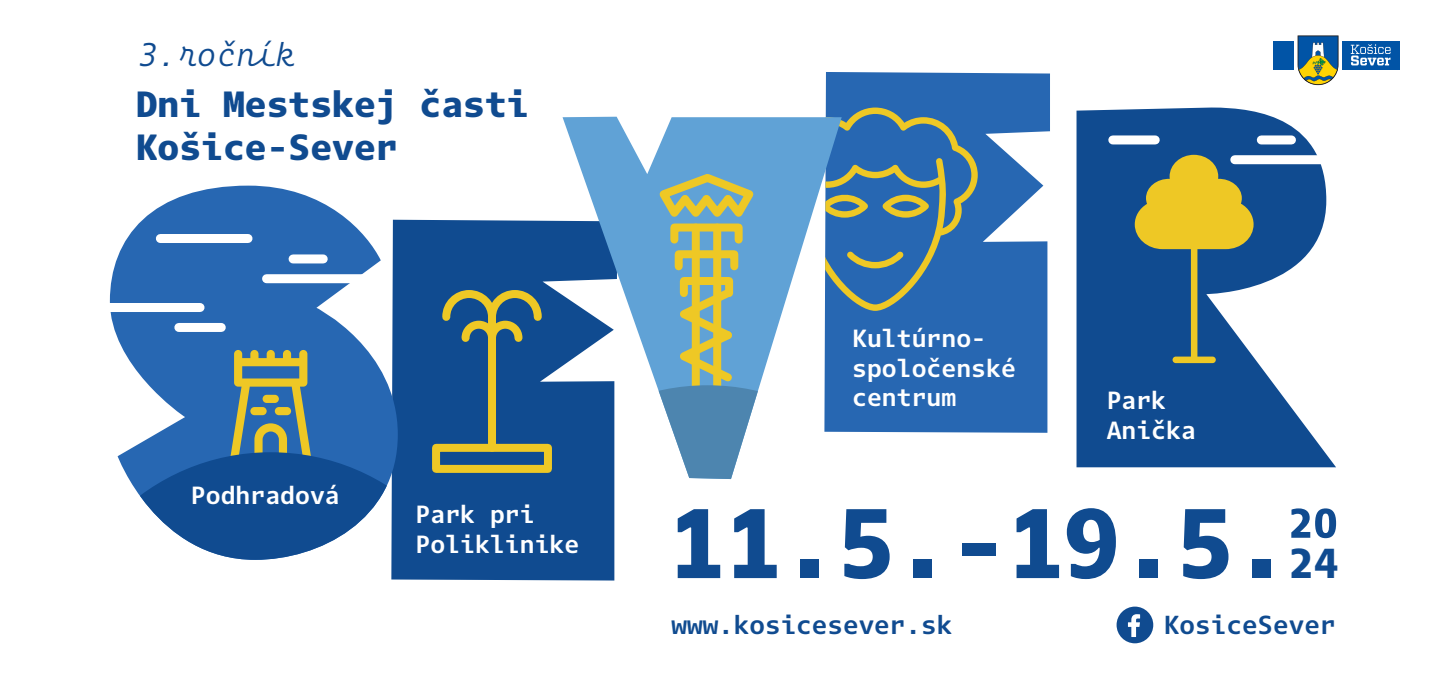
<style>
.page{position:relative;width:1446px;height:681px;background:#fff}
.page>*{position:absolute;margin:0;border:0;box-sizing:border-box;transform-origin:0 0}
.t1{font:800 98.4px "Dico Mono";color:#104b90}
.t2{font:800 41.7px "Dico Mono";color:#104b90}
.t3{font:800 36.4px/43.6px "Dico Mono";color:#104b90}
.t4{font:32.7px "Dico Mono Script";color:#104b90}
.t5{font:700 26px "Dico Mono";color:#104b90}
.t6{font:700 24.8px/29.8px "Dico Mono";color:#fff}
</style>
<div class="page">
<svg style="left:825px;top:72px;width:225px;height:360px;background:#477dbd"></svg>
<div style="left:391px;top:220px;width:224px;height:360px;background:#104b90"></div>
<svg style="left:562px;top:107px;width:416px;height:372px"></svg>
<svg style="left:1076px;top:107px;width:260px;height:360px;fill:#104b90"></svg>
<svg style="left:1291px;top:508px;width:45px;height:30px"></svg>
<svg style="left:110px;top:185px;width:288px;height:165px;fill:#2767b2"></svg>
<svg style="left:117px;top:350px;width:281px;height:209px"></svg>
<svg style="left:1116px;top:606px;width:37px;height:37px"></svg>
<div style="left:100px;top:303px;width:100px;height:9px;background:#fff"></div>
<div style="left:266px;top:274px;width:101px;height:9px;background:#fff"></div>
<div style="left:160px;top:234px;width:88px;height:9px;background:#fff"></div>
<div style="left:293px;top:254px;width:30px;height:9px;background:#fff"></div>
<div style="left:1235px;top:155px;width:100px;height:9px;background:#fff"></div>
<div style="left:1261px;top:135px;width:30px;height:9px;background:#fff"></div>
<div style="left:179px;top:323px;width:42px;height:9px;background:#fff"></div>
<div style="left:1113px;top:135px;width:42px;height:9px;background:#fff"></div>
<svg style="left:1135px;top:155px;width:118px;height:208px;background:#738670"></svg>
<div style="left:488px;top:317px;width:8px;height:130px;background:#eec825"></div>
<svg style="left:438px;top:286px;width:108px;height:60px;background:#516f70"></svg>
<div style="left:432px;top:443px;width:120px;height:29px;border:8px solid #eec825"></div>
<svg style="left:1297px;top:35px;width:41px;height:50px;background:#6d8b7b"></svg>
<div style="left:1342px;top:41px;width:57px;height:29px;background:#0154a6"></div>
<svg style="left:1350px;top:44px;width:40px;height:21px"></svg>
<div style="left:1273px;top:41px;width:21px;height:29px;background:#0154a6"></div>
<h3 class="t4" style="left:138px;top:33px;width:158px">3.ročník</h3>
<h3 class="t3" style="left:136px;top:81px;width:394px">Dni Mestskej časti<br>Košice-Sever</h3>
<p class="t6" style="left:191px;top:479px;width:150px">Podhradová</p>
<p class="t6" style="left:416px;top:498px;width:165px">Park pri<br>Poliklinike</p>
<p class="t6" style="left:852px;top:322px;width:165px">Kultúrno&shy;spoločenské centrum</p>
<p class="t6" style="left:1106px;top:385px;width:91px">Park<br>Anička</p>
<h1 class="t1" style="left:667px;top:476px;width:625px">11.5.-19.5.</h1>
<h2 class="t2" style="left:1288px;top:534px;width:52px">24</h2>
<p class="t5" style="left:671px;top:606px;width:282px">www.kosicesever.sk</p>
<p class="t5" style="left:1164px;top:606px;width:173px">KosiceSever</p>
</div>
